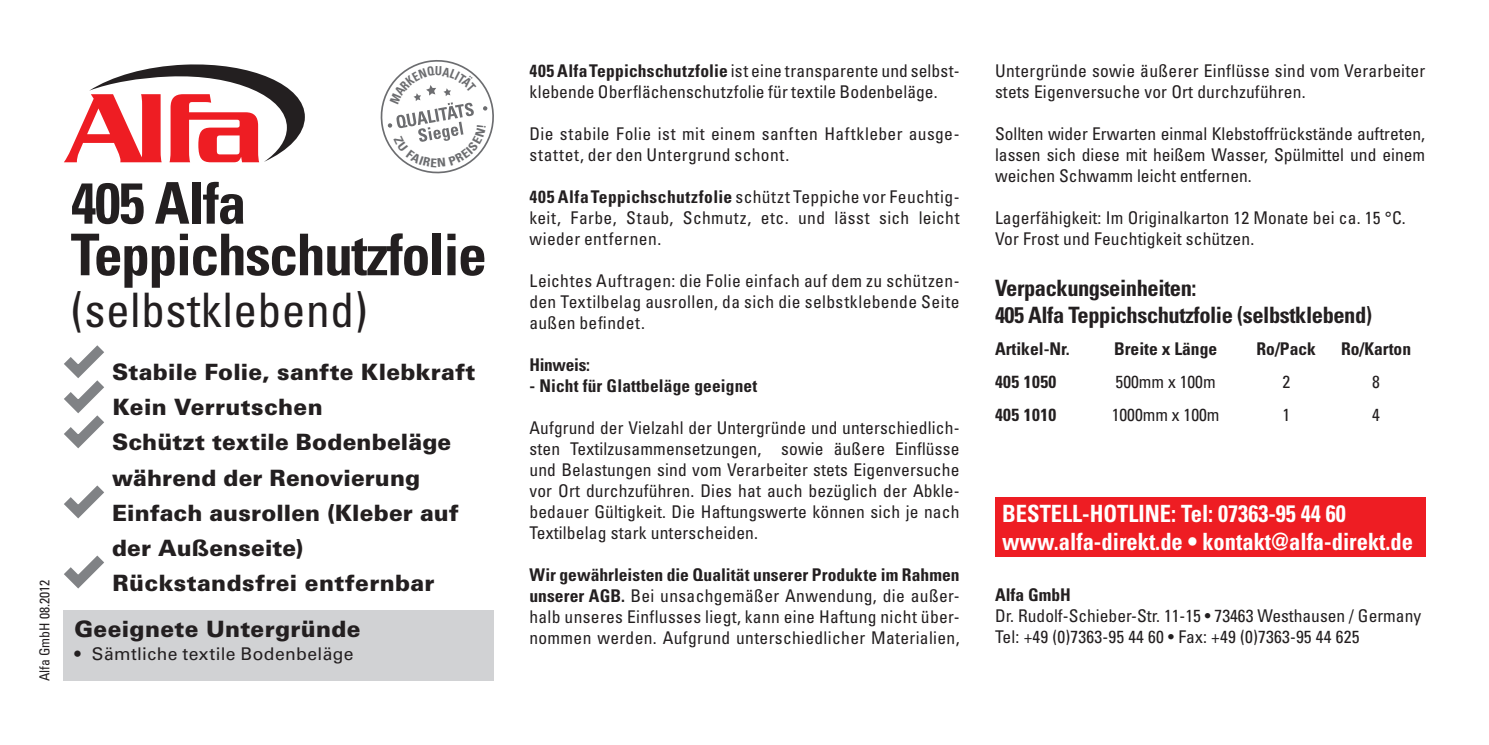
<style>
.page{position:relative;width:1489px;height:745px;background:#fff}
.page>*{position:absolute;margin:0;border:0;box-sizing:border-box;transform-origin:0 0}
.t1{font:700 condensed 57.5px/51.5px "Univers LT Std";letter-spacing:-.025em;color:#231f20}
.t2{font:condensed 47.5px "Univers LT Std";letter-spacing:.01em;color:#231f20}
.t3{font:700 condensed 23.75px/28.5px "Univers LT Std";color:#fff;scale:.95 1}
.t4{font:900 22.5px/35px "Univers LT Std";letter-spacing:.01em;color:#231f20}
.t5{font:700 condensed 22.5px/27px "Univers LT Std";letter-spacing:-.02em;color:#231f20}
.t6{font:condensed 17.5px/21px "Univers LT Std";letter-spacing:.01em;color:#231f20}
.t7{font:700 condensed 17.5px "Univers LT Std";color:#231f20}
.t8{font:17.5px "Univers LT Std";letter-spacing:.02em;color:#231f20}
.t9{font:condensed 13.75px "Univers LT Std";color:#231f20}
.s1{font-weight:700}
</style>
<div class="page">
<div style="left:994px;top:497px;width:430px;height:60px;background:#ee1d23"></div>
<svg style="left:64px;top:345px;width:40px;height:104px"></svg>
<svg style="left:64px;top:485px;width:40px;height:34px"></svg>
<svg style="left:64px;top:555px;width:40px;height:34px"></svg>
<div style="left:64px;top:610px;width:430px;height:70px;background:#d1d2d4"></div>
<svg style="left:64px;top:64px;width:241px;height:98px"></svg>
<svg style="left:380px;top:60px;width:114px;height:114px"></svg>
<p class="t9" style="left:36px;top:680px;width:103px;rotate:-90deg">Alfa GmbH 08.2012</p>
<h1 class="t1" style="left:71px;top:177px;width:417px">405 Alfa<br>Teppichschutzfolie</h1>
<h2 class="t2" style="left:71px;top:279px;width:298px">(selbstklebend)</h2>
<p class="t4" style="left:112px;top:354px;width:365px">Stabile Folie, sanfte Klebkraft<br>Kein Verrutschen<br>Schützt textile Bodenbeläge während der Renovierung<br>Einfach ausrollen (Kleber auf der Außenseite)<br>Rückstandsfrei entfernbar</p>
<p class="t4" style="left:74px;top:611px;width:288px">Geeignete Untergründe</p>
<p class="t8" style="left:74px;top:642px;width:281px">• Sämtliche textile Bodenbeläge</p>
<p class="t6" style="left:529px;top:59px;width:431px"><span class="s1">405 AlfaTeppichschutzfolie</span> ist eine transparente und selbst&shy;klebende Oberflächenschutzfolie für textile Bodenbeläge.</p>
<p class="t6" style="left:529px;top:122px;width:431px">Die stabile Folie ist mit einem sanften Haftkleber ausge&shy;stattet, der den Untergrund schont.</p>
<p class="t6" style="left:529px;top:185px;width:431px;text-align:justify"><span class="s1">405 AlfaTeppichschutzfolie</span> schützt Teppiche vor Feuchtig&shy;keit, Farbe, Staub, Schmutz, etc. und lässt sich leicht wieder entfernen.</p>
<p class="t6" style="left:529px;top:269px;width:431px;text-align:justify">Leichtes Auftragen: die Folie einfach auf dem zu schützen&shy;den Textilbelag ausrollen, da sich die selbstklebende Seite außen befindet.</p>
<p class="t7" style="left:529px;top:353px;width:62px">Hinweis:</p>
<p class="t7" style="left:529px;top:374px;width:229px">- Nicht für Glattbeläge geeignet</p>
<p class="t6" style="left:529px;top:416px;width:431px;text-align:justify">Aufgrund der Vielzahl der Untergründe und unterschiedlich&shy;sten Textilzusammensetzungen, sowie äußere Einflüsse und Belastungen sind vom Verarbeiter stets Eigenversuche vor Ort durchzuführen. Dies hat auch bezüglich der Abkle&shy;bedauer Gültigkeit. Die Haftungswerte können sich je nach Textilbelag stark unterscheiden.</p>
<p class="t6" style="left:529px;top:563px;width:431px;text-align:justify"><span class="s1">Wir gewährleisten die Qualität unserer Produkte im Rahmen unserer AGB.</span> Bei unsachgemäßer Anwendung, die außer&shy;halb unseres Einflusses liegt, kann eine Haftung nicht über&shy;nommen werden. Aufgrund unterschiedlicher Materialien,</p>
<p class="t6" style="left:994px;top:59px;width:431px">Untergründe sowie äußerer Einflüsse sind vom Verarbeiter stets Eigenversuche vor Ort durchzuführen.</p>
<p class="t6" style="left:994px;top:122px;width:431px;text-align:justify">Sollten wider Erwarten einmal Klebstoffrückstände auftreten, lassen sich diese mit heißem Wasser, Spülmittel und einem weichen Schwamm leicht entfernen.</p>
<p class="t6" style="left:994px;top:206px;width:412px">Lagerfähigkeit: Im Originalkarton 12 Monate bei ca. 15 °C.<br>Vor Frost und Feuchtigkeit schützen.</p>
<p class="t5" style="left:994px;top:274px;width:378px">Verpackungseinheiten:<br>405 Alfa Teppichschutzfolie (selbstklebend)</p>
<p class="t7" style="left:994px;top:338px;width:76px">Artikel-Nr.</p>
<p class="t7" style="left:1114px;top:338px;width:105px">Breite x Länge</p>
<p class="t7" style="left:1256px;top:338px;width:61px">Ro/Pack</p>
<p class="t7" style="left:1340px;top:338px;width:72px">Ro/Karton</p>
<p class="t7" style="left:994px;top:371px;width:63px">405 1050</p>
<p class="t6" style="left:1115px;top:371px;width:102px">500mm x 100m</p>
<p class="t6" style="left:1282px;top:371px;width:9px">2</p>
<p class="t6" style="left:1371px;top:371px;width:9px">8</p>
<p class="t7" style="left:994px;top:403px;width:63px">405 1010</p>
<p class="t6" style="left:1111px;top:403px;width:109px">1000mm x 100m</p>
<p class="t6" style="left:1282px;top:403px;width:9px">1</p>
<p class="t6" style="left:1371px;top:403px;width:9px">4</p>
<h3 class="t3" style="left:1002px;top:498px;width:434px">BESTELL-HOTLINE: Tel: 07363-95 44 60 www.alfa-direkt.de • kontakt@alfa-direkt.de</h3>
<p class="t7" style="left:994px;top:583px;width:77px">Alfa GmbH</p>
<p class="t6" style="left:994px;top:604px;width:427px">Dr. Rudolf-Schieber-Str. 11-15 • 73463 Westhausen / Germany<br>Tel: +49 (0)7363-95 44 60 • Fax: +49 (0)7363-95 44 625</p>
</div>
